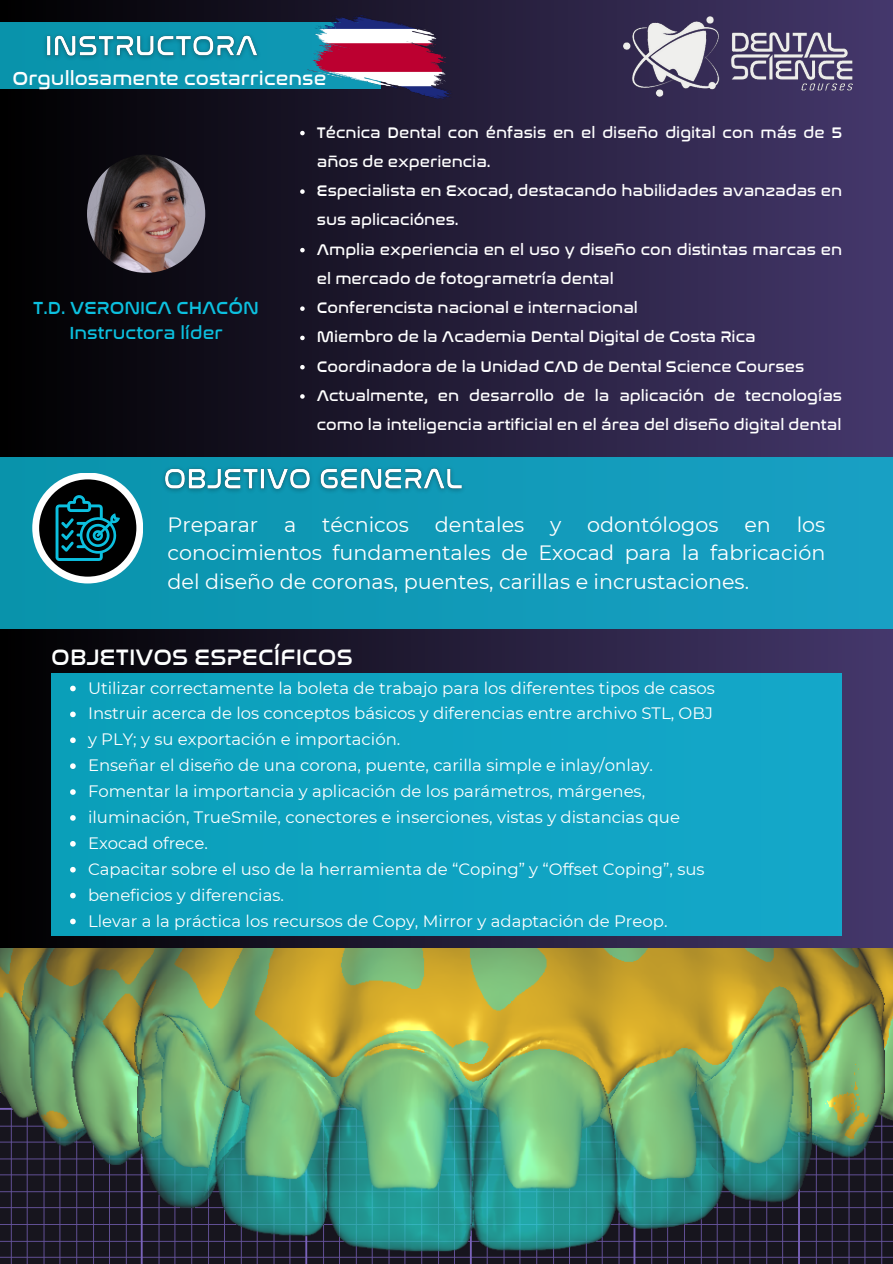
<style>
.page{position:relative;width:893px;height:1264px;background:#fff}
.page>*{position:absolute;margin:0;border:0;box-sizing:border-box;transform-origin:0 0}
.t1{font:22.95px "Nasalization Rg";color:#feffff}
.t2{font:20.7px/28.2px "Montserrat";color:#fff;text-align:justify}
.t3{font:19.5px "Nasalization Rg";color:#feffff}
.t4{font:18px "Nasalization Rg";color:#0cc0df}
.t5{font:16.5px "Montserrat";color:#feffff}
.t6{font:15.75px/29.2px "Nasalization Rg";color:#fff}
</style>
<div class="page">
<div style="left:0;top:0;width:892px;height:1263px;background:linear-gradient(to right,#000101,#44386c)"></div>
<div style="left:0;top:457px;width:892px;height:171px;background:linear-gradient(to right,#0993ab,#18a0c4)"></div>
<img style="left:157px;top:460px;width:312px;height:37px">
<div style="left:32px;top:472px;width:111px;height:111px;background:#fff;border-radius:50%"></div>
<div style="left:39px;top:479px;width:97px;height:97px;background:#000;border-radius:50%"></div>
<svg style="left:55px;top:495px;width:65px;height:66px"></svg>
<div style="left:51px;top:673px;width:791px;height:263px;background:#0fa3c1"></div>
<img style="left:87px;top:155px;width:118px;height:118px;border-radius:50%">
<img style="left:0;top:948px;width:892px;height:315px">
<div style="left:0;top:22px;width:380px;height:67px;background:#0b95af"></div>
<img style="left:307px;top:16px;width:145px;height:84px">
<img style="left:517px;top:16px;width:352px;height:85px">
<img style="left:44px;top:35px;width:214px;height:24px">
<svg style="left:300px;top:131px;width:4px;height:4px"></svg>
<svg style="left:300px;top:189px;width:4px;height:5px"></svg>
<svg style="left:300px;top:248px;width:4px;height:4px"></svg>
<svg style="left:300px;top:306px;width:4px;height:5px"></svg>
<svg style="left:300px;top:336px;width:4px;height:4px"></svg>
<svg style="left:300px;top:365px;width:4px;height:4px"></svg>
<svg style="left:300px;top:394px;width:4px;height:5px"></svg>
<svg style="left:70px;top:685px;width:6px;height:6px"></svg>
<svg style="left:70px;top:711px;width:6px;height:6px"></svg>
<svg style="left:70px;top:737px;width:6px;height:6px"></svg>
<svg style="left:70px;top:763px;width:6px;height:6px"></svg>
<svg style="left:70px;top:789px;width:6px;height:5px"></svg>
<svg style="left:70px;top:815px;width:6px;height:5px"></svg>
<svg style="left:70px;top:841px;width:6px;height:5px"></svg>
<svg style="left:70px;top:866px;width:6px;height:6px"></svg>
<svg style="left:70px;top:892px;width:6px;height:6px"></svg>
<svg style="left:70px;top:918px;width:6px;height:6px"></svg>
<p class="t3" style="left:13px;top:66px;width:315px">Orgullosamente costarricense</p>
<p class="t4" style="left:33px;top:297px;width:227px">T.D. VERONICA CHACÓN</p>
<p class="t4" style="left:69px;top:322px;width:155px">Instructora líder</p>
<p class="t6" style="left:317px;top:118px;width:527px">Técnica Dental con énfasis en el diseño digital con más de 5 años de experiencia.</p>
<p class="t6" style="left:317px;top:176px;width:527px">Especialista en Exocad, destacando habilidades avanzadas en sus aplicaciónes.</p>
<p class="t6" style="left:317px;top:235px;width:527px">Amplia experiencia en el uso y diseño con distintas marcas en el mercado de fotogrametría dental</p>
<p class="t6" style="left:317px;top:293px;width:323px">Conferencista nacional e internacional</p>
<p class="t6" style="left:317px;top:322px;width:440px">Miembro de la Academia Dental Digital de Costa Rica</p>
<p class="t6" style="left:317px;top:352px;width:489px">Coordinadora de la Unidad CAD de Dental Science Courses</p>
<p class="t6" style="left:317px;top:381px;width:527px">Actualmente, en desarrollo de la aplicación de tecnologías como la inteligencia artificial en el área del diseño digital dental</p>
<p class="t2" style="left:167px;top:510px;width:659px">Preparar a técnicos dentales y odontólogos en los conocimientos fundamentales de Exocad para la fabricación del diseño de coronas, puentes, carillas e incrustaciones.</p>
<p class="t1" style="left:51px;top:643px;width:303px">OBJETIVOS ESPECÍFICOS</p>
<p class="t5" style="left:88px;top:677px;width:628px">Utilizar correctamente la boleta de trabajo para los diferentes tipos de casos</p>
<p class="t5" style="left:88px;top:703px;width:626px">Instruir acerca de los conceptos básicos y diferencias entre archivo STL, OBJ</p>
<p class="t5" style="left:88px;top:729px;width:314px">y PLY; y su exportación e importación.</p>
<p class="t5" style="left:88px;top:755px;width:566px">Enseñar el diseño de una corona, puente, carilla simple e inlay/onlay.</p>
<p class="t5" style="left:88px;top:781px;width:558px">Fomentar la importancia y aplicación de los parámetros, márgenes,</p>
<p class="t5" style="left:88px;top:807px;width:593px">iluminación, TrueSmile, conectores e inserciones, vistas y distancias que</p>
<p class="t5" style="left:88px;top:832px;width:121px">Exocad ofrece.</p>
<p class="t5" style="left:88px;top:858px;width:618px">Capacitar sobre el uso de la herramienta de “Coping” y “Offset Coping”, sus</p>
<p class="t5" style="left:88px;top:884px;width:197px">beneficios y diferencias.</p>
<p class="t5" style="left:88px;top:910px;width:581px">Llevar a la práctica los recursos de Copy, Mirror y adaptación de Preop.</p>
</div>
